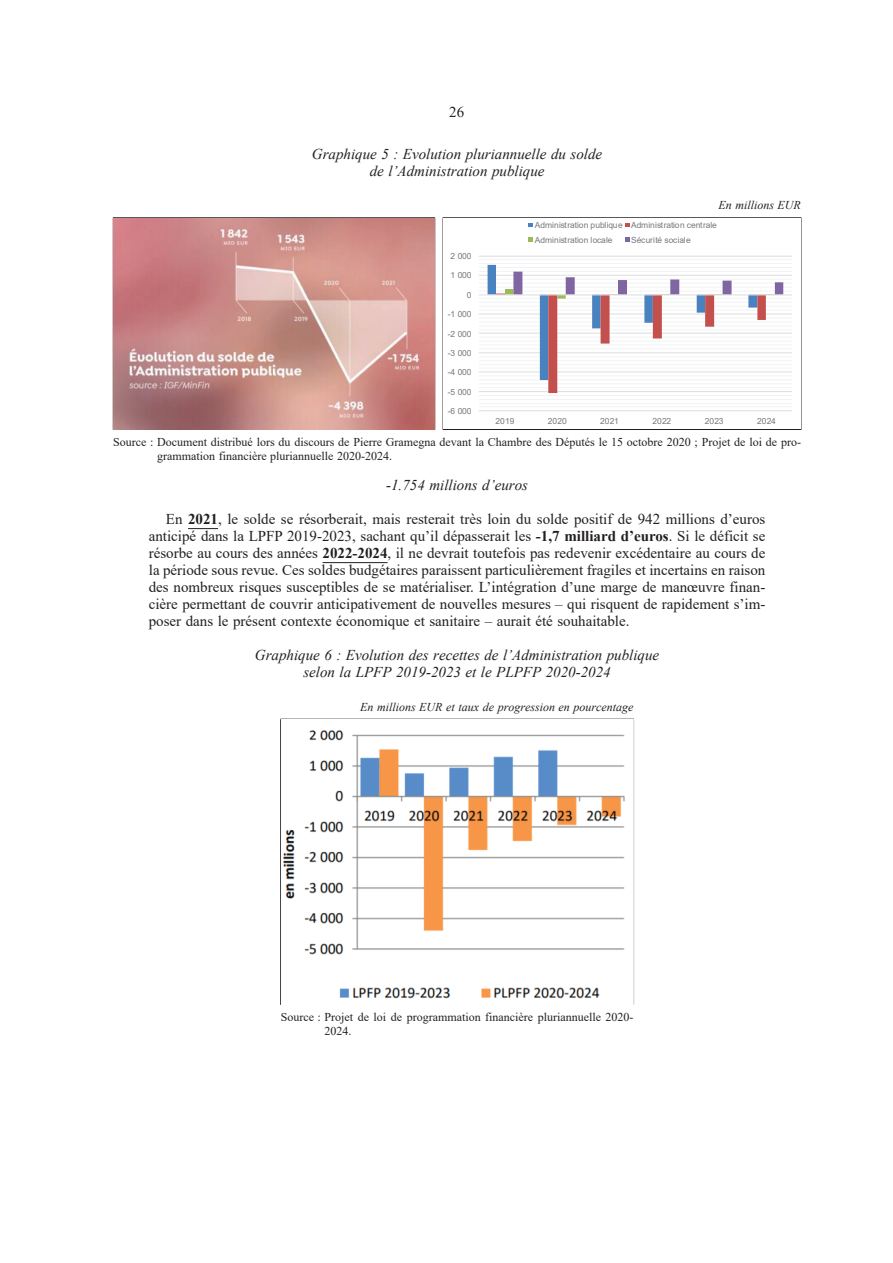
<style>
.page{position:relative;width:893px;height:1263px;background:#fff}
.page>*{position:absolute;margin:0;border:0;box-sizing:border-box;transform-origin:0 0}
.t1{font:15px/17px "Times New Roman";color:#231f20;text-align:justify}
.t2{font:italic 15px/17px "Times New Roman";color:#231f20;text-align:center}
.t3{font:12px/13.6px "Times New Roman";color:#231f20}
.t4{font:italic 12px "Times New Roman";color:#231f20}
.t5{font:8.4px/15px "Arial";letter-spacing:-.025em;color:#76787b}
.t6{font:8.4px "Arial";color:#76787b}
.s1{font-weight:700}
</style>
<div class="page">
<hr style="left:188px;top:528px;width:30px;height:1px;background:#231f20">
<hr style="left:323px;top:562px;width:65px;height:1px;background:#231f20">
<hr style="left:113px;top:217px;width:322px;height:1px;background:#231f20">
<hr style="left:113px;top:218px;width:1px;height:211px;background:#231f20">
<hr style="left:434px;top:218px;width:1px;height:211px;background:#231f20">
<hr style="left:443px;top:217px;width:358px;height:1px;background:#231f20">
<hr style="left:801px;top:218px;width:1px;height:211px;background:#231f20">
<hr style="left:113px;top:429px;width:322px;height:1px;background:#231f20">
<hr style="left:443px;top:429px;width:358px;height:1px;background:#231f20">
<img style="left:114px;top:218px;width:320px;height:211px">
<svg style="left:479px;top:223px;width:313px;height:188px"></svg>
<hr style="left:280px;top:719px;width:1px;height:285px;background:#231f20">
<hr style="left:633px;top:719px;width:1px;height:285px;background:#231f20">
<hr style="left:280px;top:1004px;width:354px;height:1px;background:#231f20">
<img style="left:283px;top:730px;width:342px;height:269px">
<p class="t1" style="left:449px;top:103px;width:16px">26</p>
<p class="t2" style="left:312px;top:145px;width:292px">Graphique 5 : Evolution pluriannuelle du solde de l’Administration publique</p>
<p class="t4" style="left:718px;top:197px;width:84px">En millions EUR</p>
<p class="t5" style="left:450px;top:248px;width:22px">2 000</p>
<p class="t5" style="left:450px;top:268px;width:22px">1 000</p>
<p class="t5" style="left:467px;top:287px;width:6px">0</p>
<p class="t5" style="left:448px;top:307px;width:25px">-1 000</p>
<p class="t5" style="left:448px;top:326px;width:25px">-2 000</p>
<p class="t5" style="left:448px;top:346px;width:25px">-3 000</p>
<p class="t5" style="left:448px;top:365px;width:25px">-4 000</p>
<p class="t5" style="left:448px;top:384px;width:25px">-5 000</p>
<p class="t5" style="left:448px;top:404px;width:25px">-6 000</p>
<p class="t5" style="left:535px;top:217px;width:183px">Administration publique Administration centrale<br>Administration locale</p>
<p class="t6" style="left:631px;top:234px;width:61px">Sécurité sociale</p>
<p class="t5" style="left:496px;top:414px;width:20px">2019</p>
<p class="t5" style="left:548px;top:414px;width:20px">2020</p>
<p class="t5" style="left:600px;top:414px;width:20px">2021</p>
<p class="t5" style="left:653px;top:414px;width:20px">2022</p>
<p class="t5" style="left:705px;top:414px;width:20px">2023</p>
<p class="t5" style="left:757px;top:414px;width:20px">2024</p>
<p class="t3" style="left:157px;top:435px;width:645px;text-indent:-44px">Source : Document distribué lors du discours de Pierre Gramegna devant la Chambre des Députés le 15 octobre 2020 ; Projet de loi de pro&shy;grammation financière pluriannuelle 2020-2024.</p>
<p class="t2" style="left:386px;top:476px;width:143px">-1.754 millions d’euros</p>
<p class="t1" style="left:149px;top:510px;width:618px;text-indent:17px">En <span class="s1">2021</span>, le solde se résorberait, mais resterait très loin du solde positif de 942 millions d’euros anticipé dans la LPFP 2019-2023, sachant qu’il dépasserait les <span class="s1">-1,7 milliard d’euros</span>. Si le déficit se résorbe au cours des années <span class="s1">2022-2024</span>, il ne devrait toutefois pas redevenir excédentaire au cours de la période sous revue. Ces soldes budgétaires paraissent particulièrement fragiles et incertains en raison des nombreux risques susceptibles de se matérialiser. L’intégration d’une marge de manœuvre finan&shy;cière permettant de couvrir anticipativement de nouvelles mesures – qui risquent de rapidement s’im&shy;poser dans le présent contexte économique et sanitaire – aurait été souhaitable.</p>
<p class="t2" style="left:255px;top:646px;width:406px">Graphique 6 : Evolution des recettes de l’Administration publique selon la LPFP 2019-2023 et le PLPFP 2020-2024</p>
<p class="t4" style="left:360px;top:698px;width:275px">En millions EUR et taux de progression en pourcentage</p>
<p class="t3" style="left:325px;top:1010px;width:311px;text-indent:-44px">Source : Projet de loi de programmation financière pluriannuelle 2020-<br>2024.</p>
</div>
